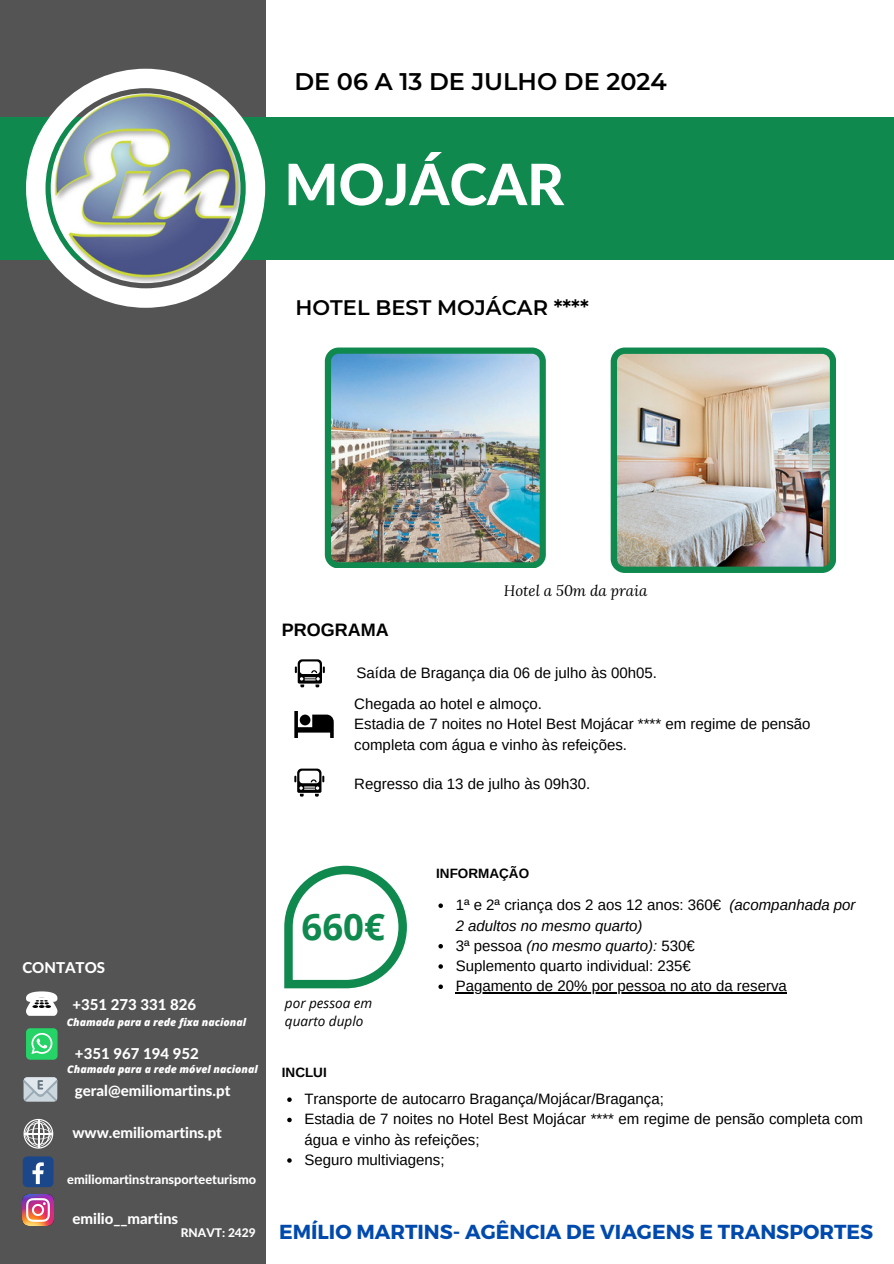
<style>
.page{position:relative;width:894px;height:1264px;background:#fff}
.page>*{position:absolute;margin:0;border:0;box-sizing:border-box;transform-origin:0 0}
.t1{font:800 57px "Lato Latin";color:#fff}
.t2{font:700 36.45px "Open Sans";color:#0f894e}
.t3{font:600 24px "Montserrat";color:#000}
.t4{font:600 21px "Montserrat";color:#000}
.t5{font:700 20.25px "Montserrat";color:#004aad}
.t6{font:700 18px "Arimo";color:#000}
.t7{font:15px/20.2px "Arimo";color:#000}
.t8{font:italic 15px/20.2px "Arimo";color:#000}
.t9{font:800 15px "Lato Latin";color:#fff}
.t10{font:italic 15px "Lora";color:#000}
.t11{font:italic 13.5px/18px "Open Sans";color:#000}
.t12{font:700 13.5px "Arimo";color:#000}
.t13{font:800 12.75px "Lato Latin";color:#fff}
.t14{font:800 12px "Lato Latin";color:#fff}
.t15{font:italic 800 10.5px "Open Sans";color:#fff}
.s1{font-style:normal}
</style>
<div class="page">
<div style="left:0;top:0;width:265px;height:1263px;background:#545454"></div>
<img style="left:22px;top:1194px;width:32px;height:31px">
<div style="left:23px;top:1156px;width:30px;height:31px;background:#1a4789;border-radius:5px"></div>
<svg style="left:32px;top:1162px;width:12px;height:21px"></svg>
<svg style="left:24px;top:1077px;width:33px;height:24px"></svg>
<svg style="left:26px;top:991px;width:31px;height:24px"></svg>
<svg style="left:24px;top:1118px;width:29px;height:30px"></svg>
<div style="left:26px;top:1028px;width:32px;height:31px;background:#25d366;border-radius:4px"></div>
<svg style="left:31px;top:1033px;width:21px;height:21px"></svg>
<div style="left:0;top:117px;width:893px;height:142px;background:#0f894e"></div>
<svg style="left:26px;top:69px;width:239px;height:239px"></svg>
<img style="left:325px;top:347px;width:220px;height:221px">
<img style="left:610px;top:347px;width:225px;height:226px">
<svg style="left:295px;top:659px;width:30px;height:28px"></svg>
<svg style="left:294px;top:711px;width:39px;height:27px"></svg>
<svg style="left:294px;top:768px;width:30px;height:28px"></svg>
<svg style="left:284px;top:865px;width:123px;height:123px"></svg>
<svg style="left:438px;top:903px;width:5px;height:5px"></svg>
<svg style="left:438px;top:944px;width:5px;height:4px"></svg>
<svg style="left:438px;top:964px;width:5px;height:4px"></svg>
<svg style="left:438px;top:984px;width:5px;height:5px"></svg>
<hr style="left:455px;top:992px;width:331px;height:1px;background:#000">
<svg style="left:287px;top:1097px;width:4px;height:4px"></svg>
<svg style="left:287px;top:1117px;width:4px;height:5px"></svg>
<svg style="left:287px;top:1158px;width:4px;height:4px"></svg>
<p class="t3" style="left:294px;top:67px;width:374px">DE 06 A 13 DE JULHO DE 2024</p>
<p class="t1" style="left:284px;top:159px;width:281px">MOJÁCAR</p>
<h3 class="t4" style="left:295px;top:294px;width:294px">HOTEL BEST MOJÁCAR ****</h3>
<p class="t10" style="left:503px;top:580px;width:145px">Hotel a 50m da praia</p>
<p class="t6" style="left:282px;top:620px;width:108px">PROGRAMA</p>
<p class="t7" style="left:356px;top:662px;width:302px">Saída de Bragança dia 06 de julho às 00h05.</p>
<p class="t7" style="left:354px;top:693px;width:189px">Chegada ao hotel e almoço.</p>
<p class="t7" style="left:354px;top:714px;width:457px">Estadia de 7 noites no Hotel Best Mojácar **** em regime de pensão completa com água e vinho às refeições.</p>
<h2 class="t7" style="left:354px;top:774px;width:237px">Regresso dia 13 de julho às 09h30.</h2>
<p class="t9" style="left:22px;top:961px;width:84px">CONTATOS</p>
<p class="t9" style="left:72px;top:998px;width:125px">+351 273 331 826</p>
<p class="t15" style="left:67px;top:1014px;width:181px">Chamada para a rede fixa nacional</p>
<p class="t15" style="left:67px;top:1061px;width:192px">Chamada para a rede móvel nacional</p>
<p class="t9" style="left:75px;top:1047px;width:125px">+351 967 194 952</p>
<p class="t9" style="left:75px;top:1083px;width:157px">geral@emiliomartins.pt</p>
<p class="t9" style="left:72px;top:1126px;width:151px">www.emiliomartins.pt</p>
<p class="t13" style="left:67px;top:1173px;width:190px">emiliomartinstransporteeturismo</p>
<p class="t9" style="left:72px;top:1211px;width:107px">emilio__martins</p>
<p class="t14" style="left:181px;top:1227px;width:76px">RNAVT: 2429</p>
<p class="t2" style="left:301px;top:900px;width:85px">660€</p>
<p class="t11" style="left:285px;top:993px;width:89px">por pessoa em quarto duplo</p>
<h1 class="t12" style="left:436px;top:865px;width:94px">INFORMAÇÃO</h1>
<h4 class="t8" style="left:455px;top:894px;width:401px"><span class="s1">1ª e 2ª criança dos 2 aos 12 anos: 360€</span> (acompanhada por<br>2 adultos no mesmo quarto)</h4>
<p class="t8" style="left:455px;top:935px;width:240px"><span class="s1">3ª pessoa</span> (no mesmo quarto): <span class="s1">530€</span></p>
<p class="t7" style="left:455px;top:955px;width:237px">Suplemento quarto individual: 235€</p>
<p class="t7" style="left:455px;top:975px;width:332px">Pagamento de 20% por pessoa no ato da reserva</p>
<h5 class="t12" style="left:282px;top:1064px;width:46px">INCLUI</h5>
<p class="t7" style="left:304px;top:1088px;width:361px">Transporte de autocarro Bragança/Mojácar/Bragança;</p>
<p class="t7" style="left:304px;top:1109px;width:559px">Estadia de 7 noites no Hotel Best Mojácar **** em regime de pensão completa com água e vinho às refeições;</p>
<p class="t7" style="left:304px;top:1149px;width:142px">Seguro multiviagens;</p>
<p class="t5" style="left:279px;top:1218px;width:595px">EMÍLIO MARTINS- AGÊNCIA DE VIAGENS E TRANSPORTES</p>
</div>
